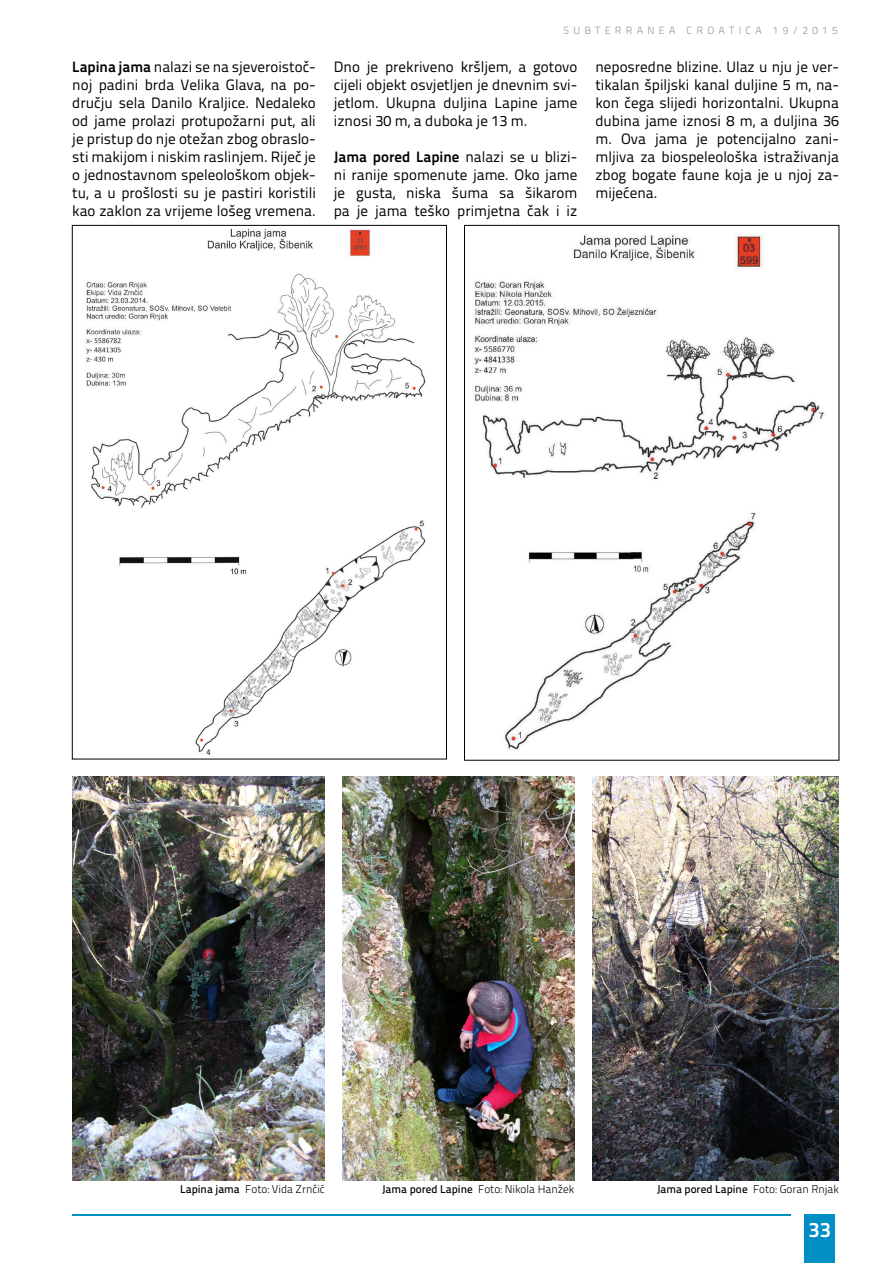
<style>
.page{position:relative;width:893px;height:1263px;background:#fff}
.page>*{position:absolute;margin:0;border:0;box-sizing:border-box;transform-origin:0 0}
.t1{font:21px "Titillium Maps 29 L 800 wt";color:#fff}
.t2{font:15px/18px "Titillium Text 22 L 400 wt";color:#000;text-align:justify}
.t3{font:15px "Titillium Text 22 L 800 wt";color:#000}
.t4{font:11.25px "Titillium Text 22 L 250 wt";color:#000}
.t5{font:11.25px "Titillium Text 22 L 600 wt";color:#000}
.t6{font:10.5px "Titillium Text 22 L 250 wt";letter-spacing:.41em;color:#939598}
.s1{font-family:"Titillium Text 22 L 800 wt"}
.s2{font-family:"Titillium Text 22 L 400 wt"}
.s3{font-family:"Titillium Text 22 L 600 wt"}
.s4{font-family:"Titillium Text 22 L 250 wt"}
</style>
<div class="page">
<div style="left:804px;top:1214px;width:31px;height:49px;background:#008fc5"></div>
<hr style="left:72px;top:1214px;width:719px;height:1px;background:#008fc5">
<img style="left:473px;top:234px;width:352px;height:516px">
<img style="left:86px;top:228px;width:340px;height:528px">
<img style="left:343px;top:776px;width:231px;height:404px">
<img style="left:72px;top:776px;width:253px;height:404px">
<img style="left:592px;top:776px;width:247px;height:404px">
<p class="t6" style="left:563px;top:23px;width:276px">SUBTERRANEA CROATICA 19/2015</p>
<p class="t2" style="left:72px;top:57px;width:245px"><span class="s1">Lapina jama</span> nalazi se na sjeveroistoč&shy;noj padini brda Velika Glava, na po&shy;dručju sela Danilo Kraljice. Nedaleko od jame prolazi protupožarni put, ali je pristup do nje otežan zbog obraslo&shy;sti makijom i niskim raslinjem. Riječ je o jednostavnom speleološkom objek&shy;tu, a u prošlosti su je pastiri koristili kao zaklon za vrijeme lošeg vremena.</p>
<p class="t2" style="left:334px;top:57px;width:245px">Dno je prekriveno kršljem, a gotovo cijeli objekt osvjetljen je dnevnim svi&shy;jetlom. Ukupna duljina Lapine jame iznosi 30 m, a duboka je 13 m.</p>
<p class="t3" style="left:334px;top:145px;width:245px">Jama pored Lapine <span class="s2">nalazi se u blizi-</span></p>
<p class="t2" style="left:334px;top:165px;width:245px">ni ranije spomenute jame. Oko jame je gusta, niska šuma sa šikarom pa je jama teško primjetna čak i iz</p>
<p class="t2" style="left:595px;top:57px;width:245px">neposredne blizine. Ulaz u nju je ver&shy;tikalan špiljski kanal duljine 5 m, na&shy;kon čega slijedi horizontalni. Ukupna dubina jame iznosi 8 m, a duljina 36 m. Ova jama je potencijalno zani&shy;mljiva za biospeleološka istraživanja zbog bogate faune koja je u njoj za&shy;mijećena.</p>
<p class="t4" style="left:180px;top:1180px;width:146px"><span class="s3">Lapina jama</span> Foto: Vida Zrnčić</p>
<p class="t4" style="left:382px;top:1180px;width:194px"><span class="s3">Jama pored Lapine</span> Foto: Nikola Hanžek</p>
<p class="t5" style="left:657px;top:1180px;width:183px">Jama pored Lapine <span class="s4">Foto: Goran Rnjak</span></p>
<h1 class="t1" style="left:809px;top:1213px;width:24px">33</h1>
</div>
